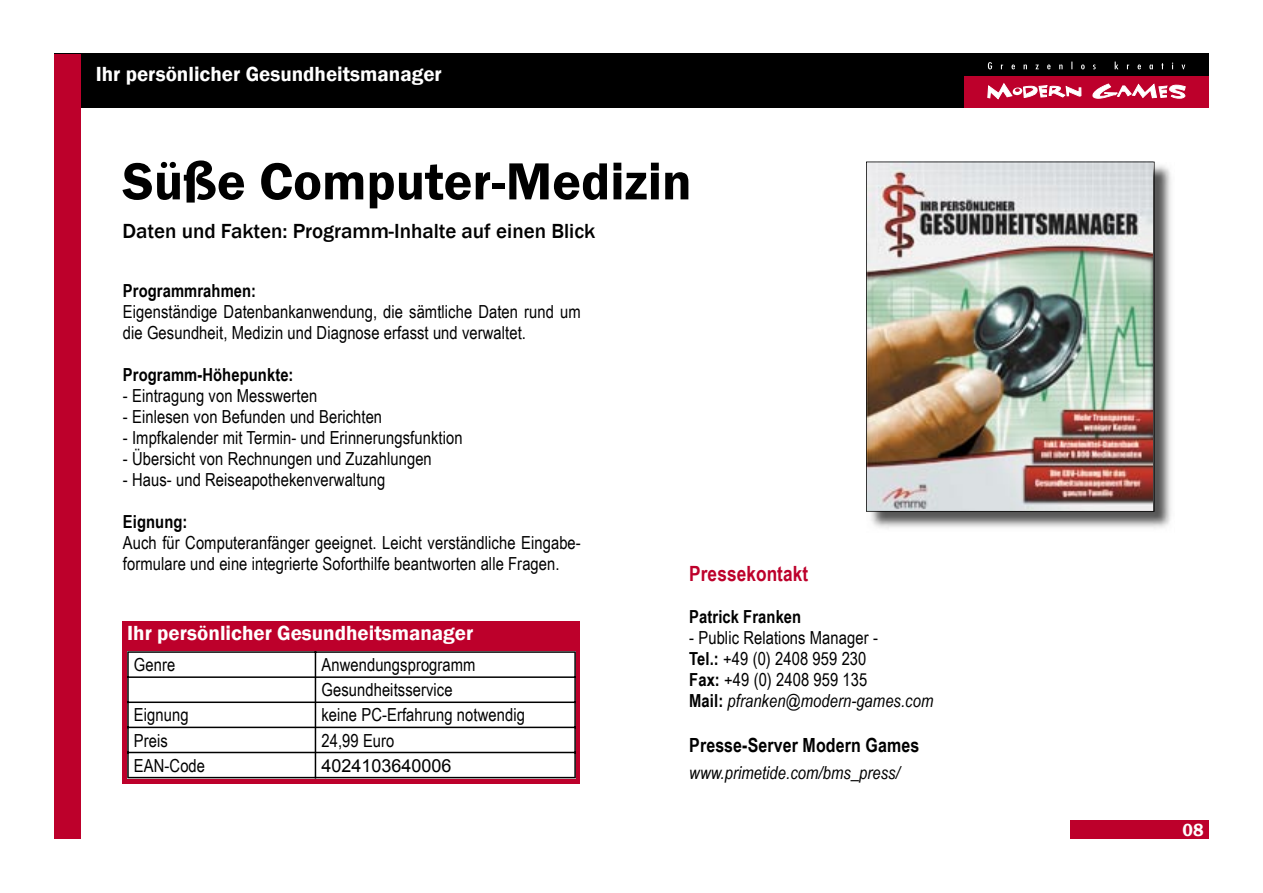
<style>
.page{position:relative;width:1263px;height:893px;background:#fff}
.page>*{position:absolute;margin:0;border:0;box-sizing:border-box;transform-origin:0 0}
.t1{font:600 54px "Franklin Gothic";color:#000}
.t2{font:600 21px "Franklin Gothic";color:#fff}
.t3{font:500 21px "Franklin Gothic";color:#000}
.t4{font:700 21px "Arial Narrow";letter-spacing:.005em;color:#bd002b}
.t5{font:700 19.5px "Arial Narrow";letter-spacing:.005em;color:#000}
.t6{font:18px/21px "Arial Narrow";letter-spacing:.005em;color:#000}
.t7{font:700 18px "Arial Narrow";letter-spacing:.005em;color:#000}
.t8{font:italic 18px "Arial Narrow";letter-spacing:.005em;color:#000}
.t9{font:18px "Arial";color:#000}
.t10{font:600 18px "Franklin Gothic";color:#fff}
.s1{font-weight:700}
.s2{font-style:italic}
</style>
<div class="page">
<div style="left:122px;top:621px;width:458px;height:162px;background:#bd002b"></div>
<div style="left:54px;top:54px;width:1155px;height:54px;background:#000"></div>
<div style="left:54px;top:54px;width:27px;height:785px;background:#bd002b"></div>
<div style="left:1071px;top:820px;width:138px;height:19px;background:#bd002b"></div>
<div style="left:127px;top:651px;width:449px;height:128px;background:#fff"></div>
<hr style="left:127px;top:651px;width:188px;height:2px;background:#000">
<hr style="left:127px;top:653px;width:2px;height:23px;background:#000">
<hr style="left:316px;top:651px;width:260px;height:2px;background:#000">
<hr style="left:574px;top:653px;width:2px;height:23px;background:#000">
<hr style="left:127px;top:676px;width:189px;height:2px;background:#000">
<hr style="left:127px;top:678px;width:2px;height:23px;background:#000">
<hr style="left:316px;top:676px;width:260px;height:2px;background:#000">
<hr style="left:574px;top:678px;width:2px;height:23px;background:#000">
<hr style="left:127px;top:701px;width:189px;height:2px;background:#000">
<hr style="left:127px;top:703px;width:2px;height:24px;background:#000">
<hr style="left:316px;top:701px;width:260px;height:2px;background:#000">
<hr style="left:574px;top:703px;width:2px;height:24px;background:#000">
<hr style="left:127px;top:727px;width:189px;height:1px;background:#000">
<hr style="left:127px;top:728px;width:2px;height:24px;background:#000">
<hr style="left:316px;top:727px;width:260px;height:1px;background:#000">
<hr style="left:574px;top:728px;width:2px;height:24px;background:#000">
<hr style="left:127px;top:752px;width:189px;height:1px;background:#000">
<hr style="left:127px;top:753px;width:2px;height:24px;background:#000">
<hr style="left:316px;top:752px;width:260px;height:1px;background:#000">
<svg style="left:315px;top:651px;width:1px;height:127px"></svg>
<hr style="left:574px;top:753px;width:2px;height:24px;background:#000">
<hr style="left:127px;top:777px;width:188px;height:1px;background:#000">
<hr style="left:316px;top:777px;width:260px;height:1px;background:#000">
<div style="left:964px;top:76px;width:244px;height:31px;background:#bd002b"></div>
<svg style="left:988px;top:62px;width:4px;height:7px"></svg>
<svg style="left:1011px;top:65px;width:4px;height:4px"></svg>
<svg style="left:1023px;top:65px;width:4px;height:4px"></svg>
<svg style="left:1035px;top:65px;width:4px;height:4px"></svg>
<svg style="left:1047px;top:65px;width:3px;height:4px"></svg>
<svg style="left:1059px;top:65px;width:3px;height:4px"></svg>
<svg style="left:1081px;top:65px;width:4px;height:4px"></svg>
<svg style="left:1115px;top:62px;width:3px;height:7px"></svg>
<svg style="left:1137px;top:65px;width:4px;height:4px"></svg>
<svg style="left:1149px;top:65px;width:4px;height:4px"></svg>
<svg style="left:1181px;top:65px;width:4px;height:4px"></svg>
<svg style="left:987px;top:83px;width:94px;height:17px"></svg>
<svg style="left:1093px;top:84px;width:92px;height:14px"></svg>
<img style="left:867px;top:163px;width:304px;height:366px">
<img style="left:867px;top:163px;width:286px;height:347px">
<hr style="left:866px;top:162px;width:1px;height:349px;background:#000">
<hr style="left:866px;top:511px;width:288px;height:1px;background:#000">
<hr style="left:1154px;top:162px;width:1px;height:349px;background:#000">
<hr style="left:866px;top:162px;width:288px;height:1px;background:#000">
<p class="t2" style="left:96px;top:61px;width:348px">Ihr persönlicher Gesundheitsmanager</p>
<h1 class="t1" style="left:122px;top:148px;width:571px">Süße Computer-Medizin</h1>
<p class="t3" style="left:122px;top:218px;width:474px">Daten und Fakten: Programm-Inhalte auf einen Blick</p>
<p class="t7" style="left:123px;top:277px;width:135px">Programmrahmen:</p>
<p class="t6" style="left:123px;top:300px;width:459px">Eigenständige Datenbankanwendung, die sämtliche Daten rund um die Gesundheit, Medizin und Diagnose erfasst und verwaltet.</p>
<p class="t7" style="left:123px;top:361px;width:172px">Programm-Höhepunkte:</p>
<p class="t6" style="left:123px;top:384px;width:196px">- Eintragung von Messwerten</p>
<p class="t6" style="left:123px;top:405px;width:261px">- Einlesen von Befunden und Berichten</p>
<p class="t6" style="left:123px;top:426px;width:341px">- Impfkalender mit Termin- und Erinnerungsfunktion</p>
<p class="t6" style="left:123px;top:447px;width:310px">- Übersicht von Rechnungen und Zuzahlungen</p>
<p class="t6" style="left:123px;top:468px;width:264px">- Haus- und Reiseapothekenverwaltung</p>
<p class="t7" style="left:123px;top:508px;width:66px">Eignung:</p>
<p class="t6" style="left:123px;top:531px;width:459px">Auch für Computeranfänger geeignet. Leicht verständliche Eingabe&shy;formulare und eine integrierte Soforthilfe beantworten alle Fragen.</p>
<p class="t2" style="left:127px;top:620px;width:348px">Ihr persönlicher Gesundheitsmanager</p>
<p class="t6" style="left:134px;top:654px;width:43px">Genre</p>
<p class="t6" style="left:321px;top:652px;width:156px;line-height:25px">Anwendungsprogramm<br>Gesundheitsservice</p>
<p class="t6" style="left:134px;top:704px;width:56px">Eignung</p>
<p class="t6" style="left:321px;top:704px;width:205px">keine PC-Erfahrung notwendig</p>
<p class="t6" style="left:134px;top:729px;width:35px">Preis</p>
<p class="t6" style="left:321px;top:729px;width:75px">24,99 Euro</p>
<p class="t6" style="left:134px;top:754px;width:73px">EAN-Code</p>
<p class="t9" style="left:321px;top:753px;width:132px">4024103640006</p>
<p class="t4" style="left:689px;top:558px;width:120px">Pressekontakt</p>
<p class="t7" style="left:689px;top:603px;width:114px">Patrick Franken</p>
<p class="t6" style="left:689px;top:627px;width:246px">- Public Relations Manager -<br><span class="s1">Tel.:</span> +49 (0) 2408 959 230<br><span class="s1">Fax:</span> +49 (0) 2408 959 135<br><span class="s1">Mail:</span> <span class="s2">pfranken@modern-games.com</span></p>
<p class="t5" style="left:689px;top:731px;width:231px">Presse-Server Modern Games</p>
<p class="t8" style="left:689px;top:761px;width:212px">www.primetide.com/bms_press/</p>
<p class="t10" style="left:1182px;top:818px;width:23px">08</p>
</div>
